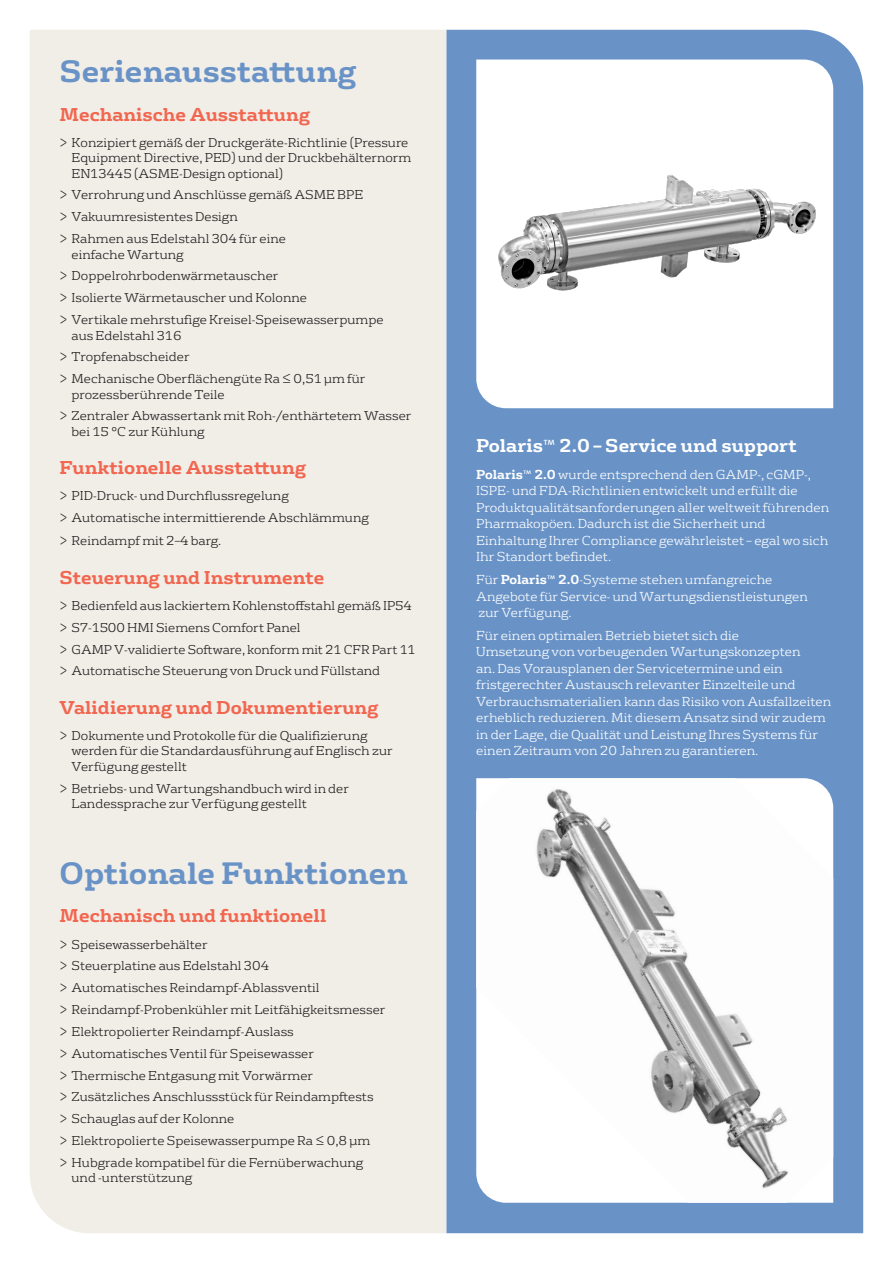
<style>
.page{position:relative;width:893px;height:1263px;background:#fff}
.page>*{position:absolute;margin:0;border:0;box-sizing:border-box;transform-origin:0 0}
.t1{font:700 30px "FS Rufus";color:#6993c7}
.t2{font:700 18px "FS Rufus";color:#f2664f}
.t3{font:700 18px "FS Rufus";color:#fff}
.t4{font:300 12.6px/16.5px "FS Rufus";color:#fff}
.t5{font:300 12.45px/15.5px "FS Rufus";color:#231f20}
.s1{font-family:"The Sans";font-weight:300}
.s2{font-weight:700}
.s3{font-family:"The Sans"}
</style>
<div class="page">
<div style="left:30px;top:30px;width:416px;height:1203px;background:#f1ede7"></div>
<div style="left:446px;top:30px;width:417px;height:1203px;background:#6993c7"></div>
<svg style="left:476px;top:60px;width:357px;height:348px"></svg>
<img style="left:476px;top:103px;width:349px;height:232px">
<img style="left:476px;top:778px;width:357px;height:425px">
<p class="t1" style="left:60px;top:45px;width:298px">Serienausstattung</p>
<p class="t2" style="left:60px;top:99px;width:252px">Mechanische Ausstattung</p>
<p class="t5" style="left:72px;top:134px;width:341px;text-indent:-12px">&gt; Konzipiert gemäß der Druckgeräte-Richtlinie (Pressure<br>Equipment Directive, PED) und der Druckbehälternorm<br>EN13445 (ASME-Design optional)</p>
<p class="t5" style="left:60px;top:186px;width:305px">&gt; Verrohrung und Anschlüsse gemäß ASME BPE</p>
<p class="t5" style="left:60px;top:208px;width:180px">&gt; Vakuumresistentes Design</p>
<p class="t5" style="left:72px;top:230px;width:216px;text-indent:-12px">&gt; Rahmen aus Edelstahl 304 für eine einfache Wartung</p>
<p class="t5" style="left:60px;top:267px;width:220px">&gt; Doppelrohrbodenwärmetauscher</p>
<p class="t5" style="left:60px;top:289px;width:249px">&gt; Isolierte Wärmetauscher und Kolonne</p>
<p class="t5" style="left:72px;top:311px;width:314px;text-indent:-12px">&gt; Vertikale mehrstufige Kreisel-Speisewasserpumpe aus Edelstahl 316</p>
<p class="t5" style="left:60px;top:348px;width:131px">&gt; Tropfenabscheider</p>
<p class="t5" style="left:72px;top:370px;width:295px;text-indent:-12px">&gt; Mechanische Oberflächengüte Ra ≤ 0,51 µm für prozessberührende Teile</p>
<p class="t5" style="left:72px;top:407px;width:341px;text-indent:-12px">&gt; Zentraler Abwassertank mit Roh-/enthärtetem Wasser bei 15 °C zur Kühlung</p>
<p class="t2" style="left:60px;top:452px;width:248px">Funktionelle Ausstattung</p>
<p class="t5" style="left:60px;top:487px;width:231px">&gt; PID-Druck- und Durchflussregelung</p>
<p class="t5" style="left:60px;top:509px;width:311px">&gt; Automatische intermittierende Abschlämmung</p>
<p class="t5" style="left:60px;top:532px;width:163px">&gt; Reindampf mit 2–4 barg.</p>
<p class="t2" style="left:60px;top:562px;width:266px">Steuerung und Instrumente</p>
<p class="t5" style="left:60px;top:597px;width:354px">&gt; Bedienfeld aus lackiertem Kohlenstoffstahl gemäß IP54</p>
<p class="t5" style="left:60px;top:618px;width:243px">&gt; S7-1500 HMI Siemens Comfort Panel</p>
<p class="t5" style="left:60px;top:640px;width:358px">&gt; GAMP V-validierte Software, konform mit 21 CFR Part 11</p>
<p class="t5" style="left:60px;top:662px;width:322px">&gt; Automatische Steuerung von Druck und Füllstand</p>
<p class="t2" style="left:60px;top:692px;width:321px">Validierung und Dokumentierung</p>
<p class="t5" style="left:72px;top:727px;width:323px;text-indent:-12px">&gt; Dokumente und Protokolle für die Qualifizierung werden für die Standardausführung auf Englisch zur<br>Verfügung gestellt</p>
<p class="t5" style="left:72px;top:779px;width:279px;text-indent:-12px">&gt; Betriebs- und Wartungshandbuch wird in der<br>Landessprache zur Verfügung gestellt</p>
<p class="t1" style="left:60px;top:847px;width:349px">Optionale Funktionen</p>
<p class="t2" style="left:60px;top:900px;width:268px">Mechanisch und funktionell</p>
<p class="t5" style="left:60px;top:935px;width:150px">&gt; Speisewasserbehälter</p>
<p class="t5" style="left:60px;top:957px;width:211px">&gt; Steuerplatine aus Edelstahl 304</p>
<p class="t5" style="left:60px;top:979px;width:262px">&gt; Automatisches Reindampf-Ablassventil</p>
<p class="t5" style="left:60px;top:1001px;width:327px">&gt; Reindampf-Probenkühler mit Leitfähigkeitsmesser</p>
<p class="t5" style="left:60px;top:1023px;width:236px">&gt; Elektropolierter Reindampf-Auslass</p>
<p class="t5" style="left:60px;top:1044px;width:256px">&gt; Automatisches Ventil für Speisewasser</p>
<p class="t5" style="left:60px;top:1066px;width:255px">&gt; Thermische Entgasung mit Vorwärmer</p>
<p class="t5" style="left:60px;top:1088px;width:316px">&gt; Zusätzliches Anschlussstück für Reindampftests</p>
<p class="t5" style="left:60px;top:1110px;width:176px">&gt; Schauglas auf der Kolonne</p>
<p class="t5" style="left:60px;top:1132px;width:312px">&gt; Elektropolierte Speisewasserpumpe Ra ≤ 0,8 µm</p>
<p class="t5" style="left:72px;top:1154px;width:293px;text-indent:-12px">&gt; Hubgrade kompatibel für die Fernüberwachung und -unterstützung</p>
<p class="t3" style="left:476px;top:429px;width:322px">Polaris<span class="s1">™</span> 2.0 – Service und support</p>
<p class="t4" style="left:476px;top:465px;width:354px"><span class="s2">Polaris</span><span class="s3">™</span> <span class="s2">2.0</span> wurde entsprechend den GAMP-, cGMP-, ISPE- und FDA-Richtlinien entwickelt und erfüllt die Produktqualitätsanforderungen aller weltweit führenden Pharmakopöen. Dadurch ist die Sicherheit und Einhaltung Ihrer Compliance gewährleistet – egal wo sich Ihr Standort befindet.</p>
<p class="t4" style="left:476px;top:570px;width:333px">Für <span class="s2">Polaris</span><span class="s3">™</span> <span class="s2">2.0</span>-Systeme stehen umfangreiche<br>Angebote für Service- und Wartungsdienstleistungen zur Verfügung.</p>
<p class="t4" style="left:476px;top:626px;width:357px">Für einen optimalen Betrieb bietet sich die<br>Umsetzung von vorbeugenden Wartungskonzepten<br>an. Das Vorausplanen der Servicetermine und ein fristgerechter Austausch relevanter Einzelteile und Verbrauchsmaterialien kann das Risiko von Ausfallzeiten erheblich reduzieren. Mit diesem Ansatz sind wir zudem in der Lage, die Qualität und Leistung Ihres Systems für einen Zeitraum von 20 Jahren zu garantieren.</p>
</div>
